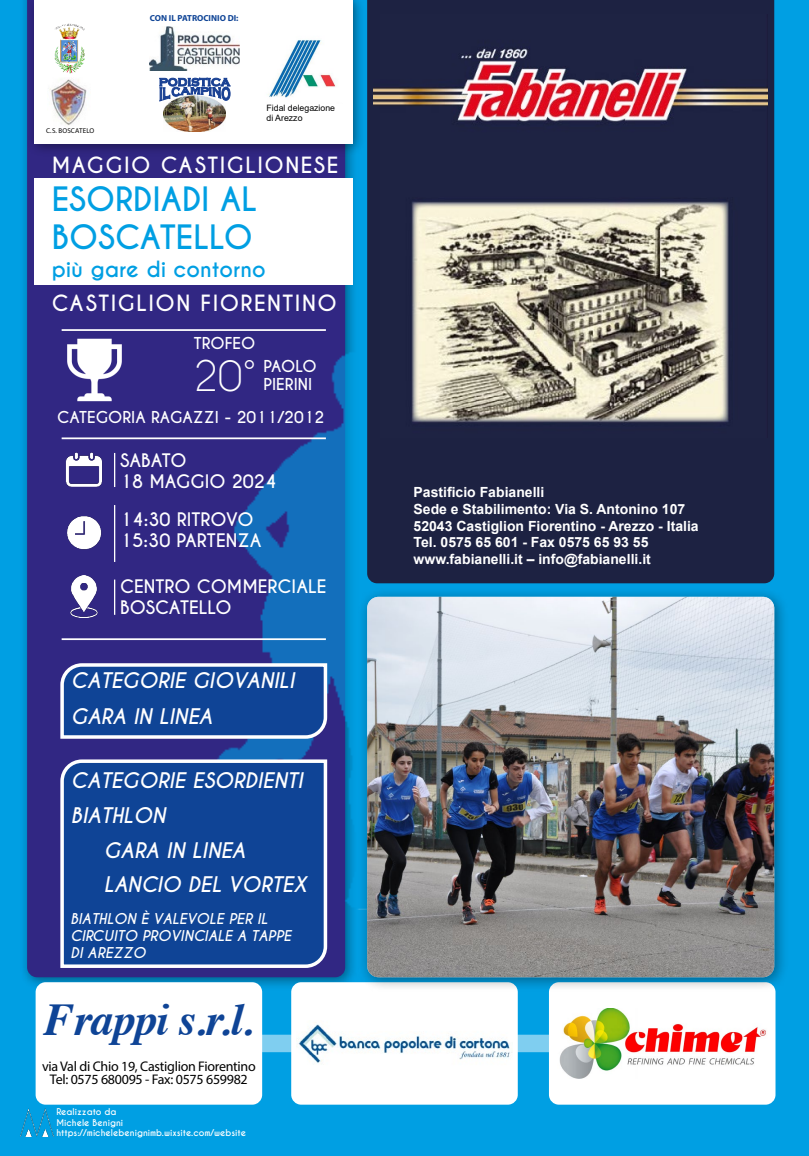
<style>
.page{position:relative;width:809px;height:1156px;background:#009fe3}
.page>*{position:absolute;margin:0;border:0;box-sizing:border-box;transform-origin:0 0}
.t1{font:italic 700 45.5px "Times";letter-spacing:-.02em;color:#0f4496}
.t2{font:39.73px "Caviar Dreams";color:#fff}
.t3{font:700 31.5px/37.8px "Caviar Dreams";color:#009fe3}
.t4{font:700 21px "Caviar Dreams";letter-spacing:.07em;color:#fff}
.t5{font:700 21px "Caviar Dreams";color:#009fe3}
.t6{font:italic 700 20.12px/34.6px "Caviar Dreams";color:#fff}
.t7{font:700 17.5px/21px "Caviar Dreams";color:#fff}
.t8{font:700 15.4px/18.6px "Caviar Dreams";color:#fff}
.t9{font:700 14px/16.8px "Arial";color:#fff}
.t10{font:14px/12.2px "Myriad Pro";letter-spacing:-.02em;color:#000;text-align:center}
.t11{font:italic 700 14px/16.8px "Caviar Dreams";color:#fff}
.t12{font:700 8.75px/10.5px "Caviar Dreams";color:#fff}
.t13{font:8.75px/10.5px "Arial";color:#000}
.t14{font:700 8.75px "Myriad Pro";color:#0f4496}
.t15{font:7px "Myriad Pro";letter-spacing:.015em;color:#000}
</style>
<div class="page">
<div style="left:19px;top:0;width:339px;height:990px;background:#000;opacity:.4"></div>
<div style="left:27px;top:156px;width:318px;height:821px;background:#312783"></div>
<img style="left:194px;top:282px;width:263px;height:656px">
<div style="left:149px;top:1035px;width:526px;height:17px;background:#7fcef0"></div>
<svg style="left:59px;top:661px;width:270px;height:79px;background:#29559f"></svg>
<svg style="left:59px;top:758px;width:270px;height:212px;background:#1d4d9b"></svg>
<div style="left:367px;top:0;width:407px;height:583px;background:#1d2242"></div>
<hr style="left:62px;top:329px;width:264px;height:2px;background:#fff">
<hr style="left:62px;top:437px;width:264px;height:2px;background:#fff">
<hr style="left:62px;top:638px;width:264px;height:2px;background:#fff">
<div style="left:291px;top:982px;width:227px;height:123px;background:#fff;border-radius:10px"></div>
<img style="left:298px;top:1022px;width:214px;height:42px">
<div style="left:549px;top:982px;width:226px;height:123px;background:#fff;border-radius:10px"></div>
<div style="left:36px;top:982px;width:226px;height:123px;background:#fff;border-radius:10px"></div>
<img style="left:373px;top:15px;width:394px;height:422px">
<img style="left:57px;top:333px;width:75px;height:74px">
<img style="left:66px;top:452px;width:36px;height:36px">
<hr style="left:114px;top:453px;width:1px;height:34px;background:#fff">
<img style="left:63px;top:575px;width:42px;height:43px">
<hr style="left:114px;top:579px;width:1px;height:36px;background:#fff">
<img style="left:66px;top:514px;width:36px;height:36px">
<hr style="left:114px;top:505px;width:1px;height:57px;background:#fff">
<div style="left:35px;top:179px;width:318px;height:106px;background:#fff"></div>
<div style="left:27px;top:0;width:339px;height:156px;background:#000;opacity:.4"></div>
<div style="left:35px;top:0;width:318px;height:143px;background:#fff"></div>
<img style="left:54px;top:24px;width:31px;height:50px">
<img style="left:150px;top:27px;width:90px;height:44px">
<img style="left:50px;top:79px;width:37px;height:47px">
<img style="left:20px;top:1108px;width:34px;height:28px">
<img style="left:164px;top:103px;width:62px;height:28px">
<svg style="left:159px;top:78px;width:71px;height:25px"></svg>
<img style="left:559px;top:1009px;width:207px;height:69px">
<div style="left:358px;top:587px;width:431px;height:405px;background:#000;opacity:.4"></div>
<img style="left:367px;top:597px;width:407px;height:380px">
<img style="left:268px;top:39px;width:69px;height:59px">
<p class="t15" style="left:46px;top:127px;width:50px">C.S. BOSCATELO</p>
<p class="t14" style="left:150px;top:13px;width:90px">CON IL PATROCINIO DI:</p>
<p class="t13" style="left:266px;top:103px;width:70px">Fidal delegazione di Arezzo</p>
<h3 class="t4" style="left:52px;top:152px;width:288px">MAGGIO CASTIGLIONESE</h3>
<h3 class="t3" style="left:52px;top:181px;width:207px">ESORDIADI AL<br>BOSCATELLO</h3>
<h3 class="t5" style="left:52px;top:256px;width:215px">più gare di contorno</h3>
<h3 class="t4" style="left:52px;top:291px;width:286px">CASTIGLION FIORENTINO</h3>
<p class="t8" style="left:194px;top:334px;width:63px">TROFEO</p>
<h2 class="t2" style="left:194px;top:352px;width:65px">20°</h2>
<p class="t8" style="left:263px;top:357px;width:55px">PAOLO<br>PIERINI</p>
<p class="t8" style="left:57px;top:409px;width:268px">CATEGORIA RAGAZZI - 2011/2012</p>
<p class="t7" style="left:120px;top:450px;width:158px">SABATO<br>18 MAGGIO 2024</p>
<p class="t7" style="left:120px;top:509px;width:143px">14:30 RITROVO<br>15:30 PARTENZA</p>
<p class="t7" style="left:120px;top:577px;width:208px">CENTRO COMMERCIALE<br>BOSCATELLO</p>
<h3 class="t6" style="left:71px;top:663px;width:225px;line-height:35.9px">CATEGORIE GIOVANILI<br>GARA IN LINEA</h3>
<h3 class="t6" style="left:71px;top:764px;width:233px">CATEGORIE ESORDIENTI</h3>
<h3 class="t6" style="left:104px;top:799px;width:204px;text-indent:-33px">BIATHLON<br>GARA IN LINEA<br>LANCIO DEL VORTEX</h3>
<p class="t11" style="left:70px;top:911px;width:222px">BIATHLON È VALEVOLE PER IL<br>CIRCUITO PROVINCIALE A TAPPE<br>DI AREZZO</p>
<h1 class="t1" style="left:44px;top:977px;width:211px">Frappi s.r.l.</h1>
<p class="t10" style="left:42px;top:1060px;width:215px">via Val di Chio 19, Castiglion Fiorentino<br>Tel: 0575 680095 - Fax: 0575 659982</p>
<p class="t12" style="left:56px;top:1107px;width:191px">Realizzato da<br>Michele Benigni https://michelebenignimb.wixsite.com/website</p>
<p class="t9" style="left:413px;top:484px;width:286px">Pastificio Fabianelli<br>Sede e Stabilimento: Via S. Antonino 107<br>52043 Castiglion Fiorentino - Arezzo - Italia Tel. 0575 65 601 - Fax 0575 65 93 55 www.fabianelli.it – info@fabianelli.it</p>
</div>
